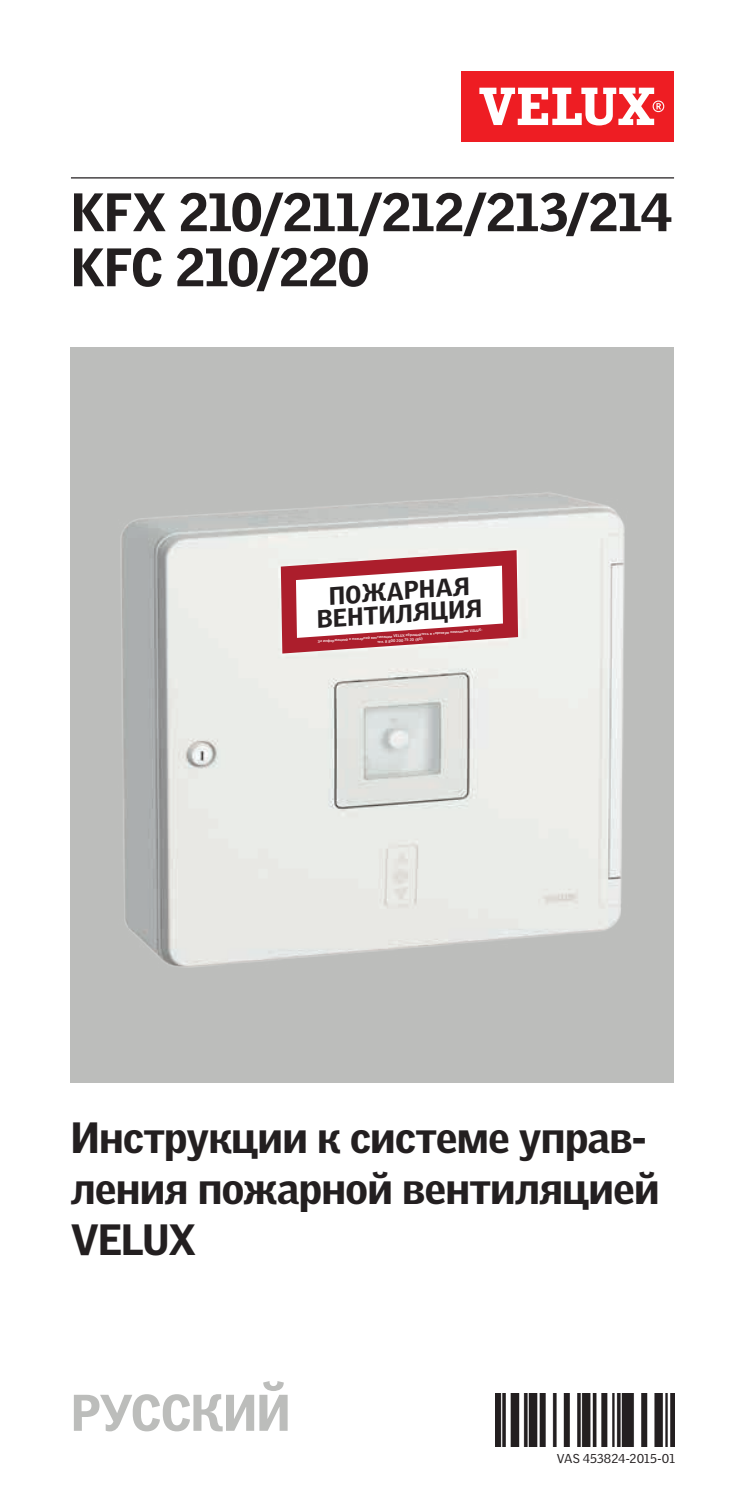
<style>
.page{position:relative;width:745px;height:1489px;background:#fff}
.page>*{position:absolute;margin:0;border:0;box-sizing:border-box;transform-origin:0 0}
.t1{font:900 52.5px/55px "Velux Gothic";letter-spacing:-.015em;color:#231f20}
.t2{font:900 50px "Velux Gothic";letter-spacing:-.015em;color:#bcbdbb}
.t3{font:900 42.5px/51px "Velux Gothic";letter-spacing:-.015em;color:#231f20}
.t4{font:900 24.5px/22.5px "Velux Gothic";color:#231f20;text-align:center}
.t5{font:12.5px "Velux Gothic";letter-spacing:.01em;color:#231f20}
.t6{font:700 3.75px/5px "Velux Gothic";color:#fff;text-align:center}
</style>
<div class="page">
<img style="left:495px;top:1393px;width:179px;height:53px">
<div style="left:461px;top:71px;width:212px;height:71px;background:#ee1d23"></div>
<svg style="left:479px;top:88px;width:184px;height:37px"></svg>
<hr style="left:71px;top:177px;width:602px;height:1px;background:#231f20">
<div style="left:71px;top:347px;width:602px;height:735px;background:#bcbdbb"></div>
<img style="left:120px;top:492px;width:505px;height:476px">
<svg style="left:280px;top:550px;width:237px;height:103px;background:#dfaeb2"></svg>
<h1 class="t1" style="left:71px;top:184px;width:602px">KFX 210/211/212/213/214<br>KFC 210/220</h1>
<h3 class="t4" style="left:314px;top:585px;width:167px;rotate:-4deg">ПОЖАРНАЯ<br>ВЕНТИЛЯЦИЯ</h3>
<p class="t6" style="left:317px;top:638px;width:166px;rotate:-4deg">За информацией о пожарной вентиляции VELUX обращайтесь в торговую компанию VELUX: тел. 8 800 200 75 20 (RU)</p>
<h3 class="t3" style="left:71px;top:1111px;width:590px">Инструкции к системе управ&shy;ления пожарной вентиляцией<br>VELUX</h3>
<h2 class="t2" style="left:71px;top:1380px;width:221px">РУССКИЙ</h2>
<h3 class="t5" style="left:556px;top:1451px;width:120px">VAS 453824-2015-01</h3>
</div>
